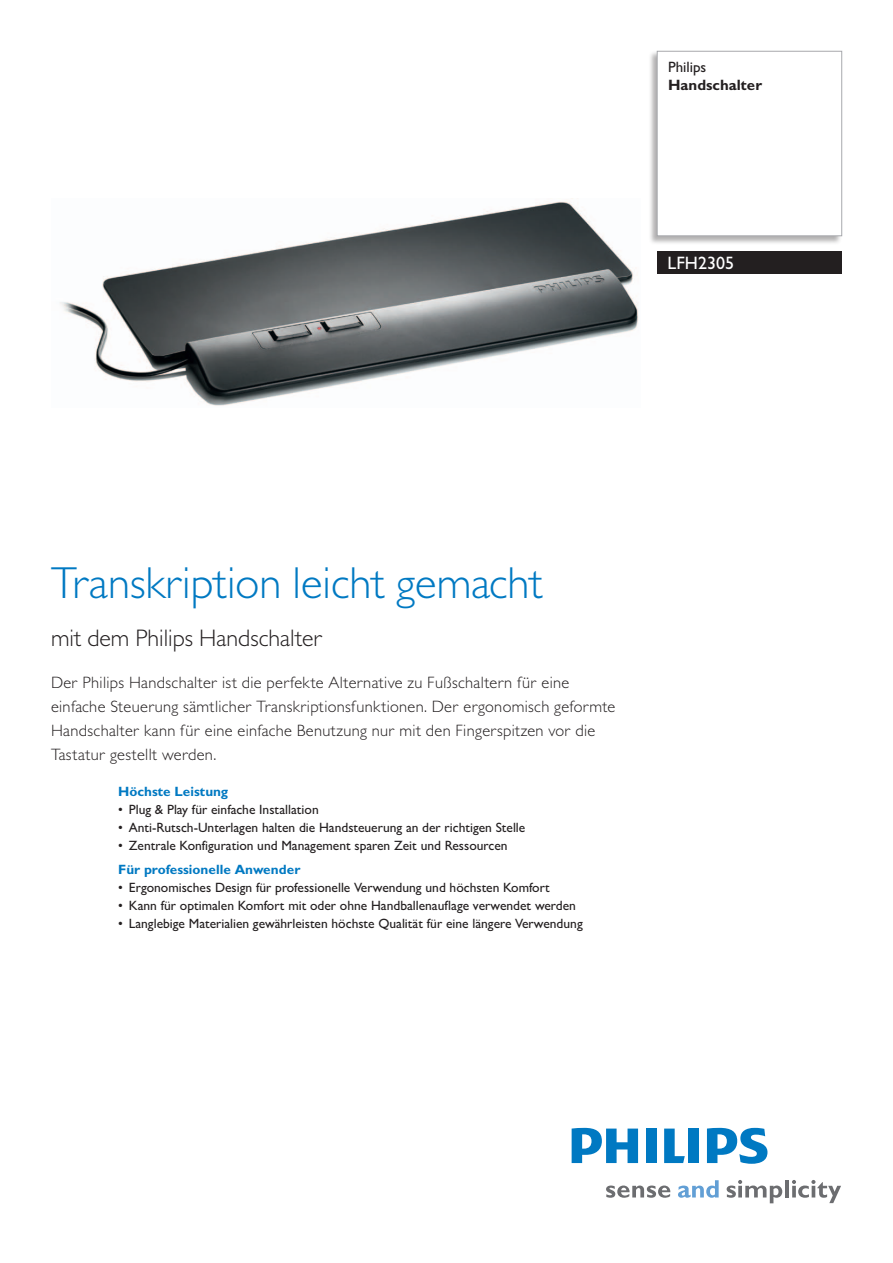
<style>
.page{position:relative;width:893px;height:1263px;background:#fff}
.page>*{position:absolute;margin:0;border:0;box-sizing:border-box;transform-origin:0 0}
.t1{font:300 45px "Gill Sans MT Pro";color:#0079c2}
.t2{font:300 24px "Gill Sans MT Pro";color:#231f20}
.t3{font:500 18px "Gill Sans MT Pro";color:#fff}
.t4{font:300 16.5px/24px "Gill Sans MT Pro";letter-spacing:.02em;color:#231f20}
.t5{font:700 15px "Gill Sans MT Pro";color:#231f20}
.t6{font:500 15px "Gill Sans MT Pro";color:#231f20}
.t7{font:500 13.5px "Gill Sans MT Pro";color:#231f20}
.t8{font:700 13.5px "Gill Sans MT Pro";color:#0079c2}
</style>
<div class="page">
<svg style="left:606px;top:1185px;width:64px;height:13px"></svg>
<svg style="left:727px;top:1180px;width:55px;height:23px"></svg>
<hr style="left:785px;top:1180px;width:4px;height:17px;background:#6c6d70">
<svg style="left:792px;top:1180px;width:49px;height:23px"></svg>
<svg style="left:678px;top:1180px;width:41px;height:18px"></svg>
<svg style="left:664px;top:1128px;width:21px;height:35px"></svg>
<div style="left:646px;top:1128px;width:10px;height:35px;background:#0079c2"></div>
<div style="left:688px;top:1128px;width:11px;height:35px;background:#0079c2"></div>
<svg style="left:707px;top:1128px;width:60px;height:36px"></svg>
<svg style="left:572px;top:1128px;width:66px;height:35px"></svg>
<img style="left:60px;top:198px;width:579px;height:208px">
<div style="left:648px;top:51px;width:194px;height:194px;background:#231f20;opacity:.35"></div>
<div style="left:657px;top:51px;width:185px;height:185px;background:#fff"></div>
<div style="left:657px;top:51px;width:185px;height:185px;border:1px solid #a8a9ad"></div>
<div style="left:657px;top:251px;width:185px;height:23px;background:#231f20"></div>
<p class="t6" style="left:668px;top:58px;width:40px">Philips</p>
<p class="t5" style="left:668px;top:76px;width:96px">Handschalter</p>
<h3 class="t3" style="left:668px;top:252px;width:68px">LFH2305</h3>
<h1 class="t1" style="left:51px;top:556px;width:494px">Transkription leicht gemacht</h1>
<h2 class="t2" style="left:51px;top:623px;width:273px">mit dem Philips Handschalter</h2>
<p class="t4" style="left:51px;top:670px;width:566px">Der Philips Handschalter ist die perfekte Alternative zu Fußschaltern für eine einfache Steuerung sämtlicher Transkriptionsfunktionen. Der ergonomisch geformte Handschalter kann für eine einfache Benutzung nur mit den Fingerspitzen vor die Tastatur gestellt werden.</p>
<p class="t8" style="left:118px;top:783px;width:112px">Höchste Leistung</p>
<p class="t7" style="left:118px;top:801px;width:202px">• Plug &amp; Play für einfache Installation</p>
<p class="t7" style="left:118px;top:819px;width:409px">• Anti-Rutsch-Unterlagen halten die Handsteuerung an der richtigen Stelle</p>
<p class="t7" style="left:118px;top:837px;width:391px">• Zentrale Konfiguration und Management sparen Zeit und Ressourcen</p>
<p class="t8" style="left:118px;top:861px;width:184px">Für professionelle Anwender</p>
<p class="t7" style="left:118px;top:879px;width:433px">• Ergonomisches Design für professionelle Verwendung und höchsten Komfort</p>
<p class="t7" style="left:118px;top:897px;width:459px">• Kann für optimalen Komfort mit oder ohne Handballenauflage verwendet werden</p>
<p class="t7" style="left:118px;top:915px;width:466px">• Langlebige Materialien gewährleisten höchste Qualität für eine längere Verwendung</p>
</div>
